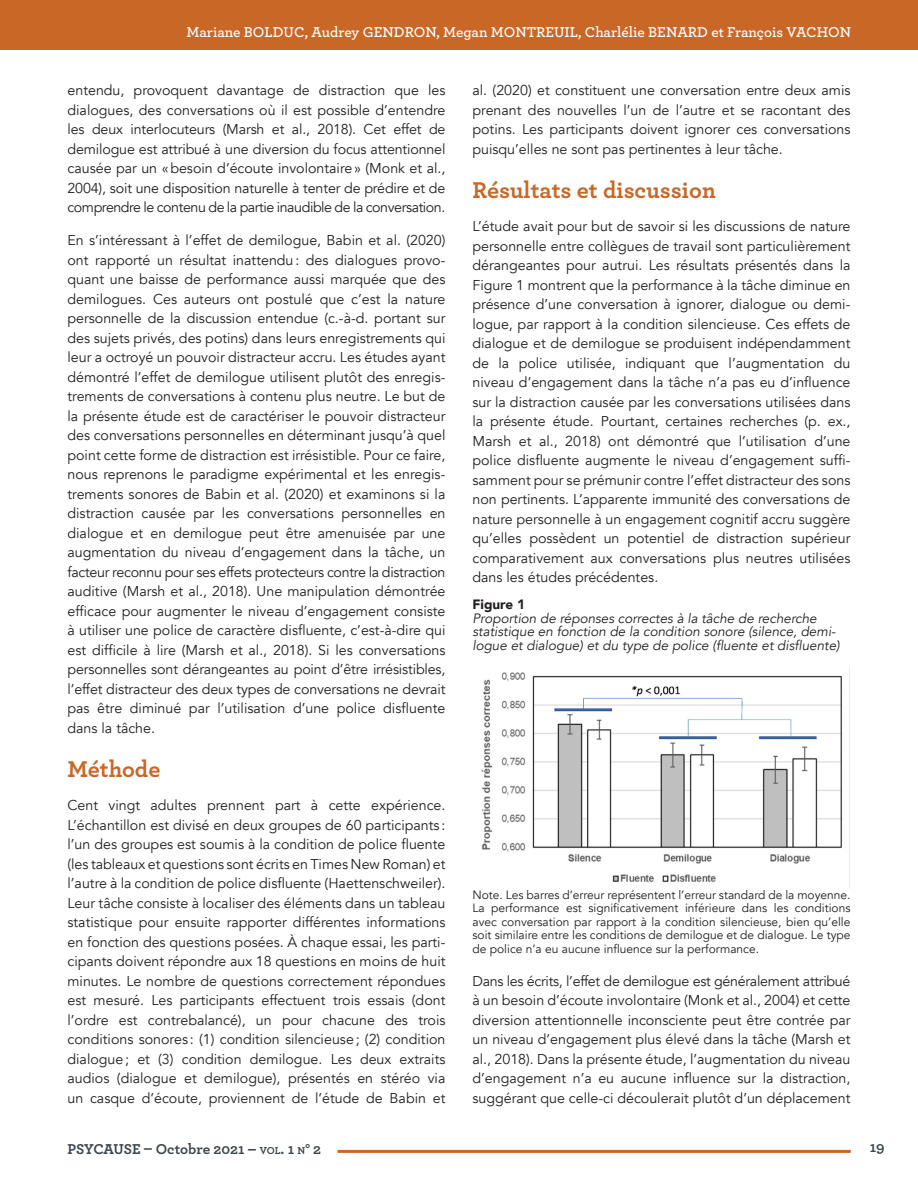
<style>
.page{position:relative;width:918px;height:1188px;background:#fff}
.page>*{position:absolute;margin:0;border:0;box-sizing:border-box;transform-origin:0 0}
.titre_2_article{font:700 24px "Archer";color:#c96727}
.Entête{font:600 15px "Archer";color:#fff}
.t1{font:700 15px "Archer";letter-spacing:-.01em;color:#3d474e}
.texte{font:14.25px/19.5px "Avenir";color:#231f20;text-align:justify}
.sous-titre_tableau{font:italic 13.5px/13.5px "Avenir";color:#231f20}
.Titre_tableau{font:900 13.5px "Avenir";color:#231f20}
.texte-2{font:12px/13.5px "Avenir";color:#231f20;text-align:justify}
.s1{font-size:10.5px}
.s2{font-style:inherit}
</style>
<div class="page">
<hr style="left:338px;top:1150px;width:513px;height:3px;background:#c96727">
<div style="left:0;top:0;width:918px;height:50px;background:#c96727"></div>
<img style="left:481px;top:665px;width:369px;height:224px">
<p class="Entête" style="left:187px;top:21px;width:666px">Mariane BOLDUC, Audrey GENDRON, Megan MONTREUIL, Charlélie BENARD et François VACHON</p>
<p class="texte" style="left:68px;top:81px;width:380px">entendu, provoquent davantage de distraction que les dialogues, des conversations où il est possible d’entendre les deux interlocuteurs (Marsh et al., 2018). Cet effet de demilogue est attribué à une diversion du focus attentionnel causée par un «besoin d’écoute involontaire» (Monk et al., 2004), soit une disposition naturelle à tenter de prédire et de comprendre le contenu de la partie inaudible de la conversation.</p>
<p class="texte" style="left:68px;top:231px;width:380px">En s’intéressant à l’effet de demilogue, Babin et al. (2020) ont rapporté un résultat inattendu: des dialogues provo&shy;quant une baisse de performance aussi marquée que des demilogues. Ces auteurs ont postulé que c’est la nature personnelle de la discussion entendue (c.-à-d. portant sur des sujets privés, des potins) dans leurs enregistrements qui leur a octroyé un pouvoir distracteur accru. Les études ayant démontré l’effet de demilogue utilisent plutôt des enregis&shy;trements de conversations à contenu plus neutre. Le but de la présente étude est de caractériser le pouvoir distracteur des conversations personnelles en déterminant jusqu’à quel point cette forme de distraction est irrésistible. Pour ce faire, nous reprenons le paradigme expérimental et les enregis&shy;trements sonores de Babin et al. (2020) et examinons si la distraction causée par les conversations personnelles en dialogue et en demilogue peut être amenuisée par une augmentation du niveau d’engagement dans la tâche, un facteur reconnu pour ses effets protecteurs contre la distraction auditive (Marsh et al., 2018). Une manipulation démontrée efficace pour augmenter le niveau d’engagement consiste à utiliser une police de caractère disfluente, c’est-à-dire qui est difficile à lire (Marsh et al., 2018). Si les conversations personnelles sont dérangeantes au point d’être irrésistibles, l’effet distracteur des deux types de conversations ne devrait pas être diminué par l’utilisation d’une police disfluente dans la tâche.</p>
<p class="titre_2_article" style="left:68px;top:750px;width:94px">Méthode</p>
<p class="texte" style="left:68px;top:796px;width:380px">Cent vingt adultes prennent part à cette expérience.<br>L’échantillon est divisé en deux groupes de 60 participants : l’un des groupes est soumis à la condition de police fluente (les tableaux et questions sont écrits en Times New Roman) et l’autre à la condition de police disfluente (Haettenschweiler).<br>Leur tâche consiste à localiser des éléments dans un tableau statistique pour ensuite rapporter différentes informations en fonction des questions posées. À chaque essai, les parti&shy;cipants doivent répondre aux 18 questions en moins de huit minutes. Le nombre de questions correctement répondues est mesuré. Les participants effectuent trois essais (dont l’ordre est contrebalancé), un pour chacune des trois conditions sonores : (1) condition silencieuse; (2) condition dialogue; et (3) condition demilogue. Les deux extraits audios (dialogue et demilogue), présentés en stéréo via un casque d’écoute, proviennent de l’étude de Babin et</p>
<p class="texte" style="left:472px;top:81px;width:380px">al. (2020) et constituent une conversation entre deux amis prenant des nouvelles l’un de l’autre et se racontant des potins. Les participants doivent ignorer ces conversations puisqu’elles ne sont pas pertinentes à leur tâche.</p>
<p class="titre_2_article" style="left:472px;top:171px;width:245px">Résultats et discussion</p>
<p class="texte" style="left:472px;top:217px;width:380px">L’étude avait pour but de savoir si les discussions de nature personnelle entre collègues de travail sont particulièrement dérangeantes pour autrui. Les résultats présentés dans la Figure 1 montrent que la performance à la tâche diminue en présence d’une conversation à ignorer, dialogue ou demi&shy;logue, par rapport à la condition silencieuse. Ces effets de dialogue et de demilogue se produisent indépendamment de la police utilisée, indiquant que l’augmentation du niveau d’engagement dans la tâche n’a pas eu d’influence sur la distraction causée par les conversations utilisées dans la présente étude. Pourtant, certaines recherches (p. ex., Marsh et al., 2018) ont démontré que l’utilisation d’une police disfluente augmente le niveau d’engagement suffi&shy;samment pour se prémunir contre l’effet distracteur des sons non pertinents. L’apparente immunité des conversations de nature personnelle à un engagement cognitif accru suggère qu’elles possèdent un potentiel de distraction supérieur comparativement aux conversations plus neutres utilisées dans les études précédentes.</p>
<p class="Titre_tableau" style="left:472px;top:593px;width:54px">Figure 1</p>
<p class="sous-titre_tableau" style="left:472px;top:611px;width:369px">Proportion de réponses correctes à la tâche de recherche statistique en fonction de la condition sonore (silence, demi&shy;logue et dialogue) et du type de police (fluente et disfluente)</p>
<p class="texte-2" style="left:472px;top:888px;width:380px">Note. Les barres d’erreur représentent l’erreur standard de la moyenne.<br>La performance est significativement inférieure dans les conditions avec conversation par rapport à la condition silencieuse, bien qu’elle soit similaire entre les conditions de demilogue et de dialogue. Le type de police n’a eu aucune influence sur la performance.</p>
<p class="texte" style="left:472px;top:971px;width:380px">Dans les écrits, l’effet de demilogue est généralement attribué à un besoin d’écoute involontaire (Monk et al., 2004) et cette diversion attentionnelle inconsciente peut être contrée par un niveau d’engagement plus élevé dans la tâche (Marsh et al., 2018). Dans la présente étude, l’augmentation du niveau d’engagement n’a eu aucune influence sur la distraction, suggérant que celle-ci découlerait plutôt d’un déplacement</p>
<p class="t1" style="left:68px;top:1137px;width:255px">PSYCAUSE – Octobre 2021 – <span class="s1">VOL</span><span class="s2">. 1</span> <span class="s1">N</span><span class="s2">° 2</span></p>
<p class="t1" style="left:870px;top:1136px;width:16px">19</p>
</div>
